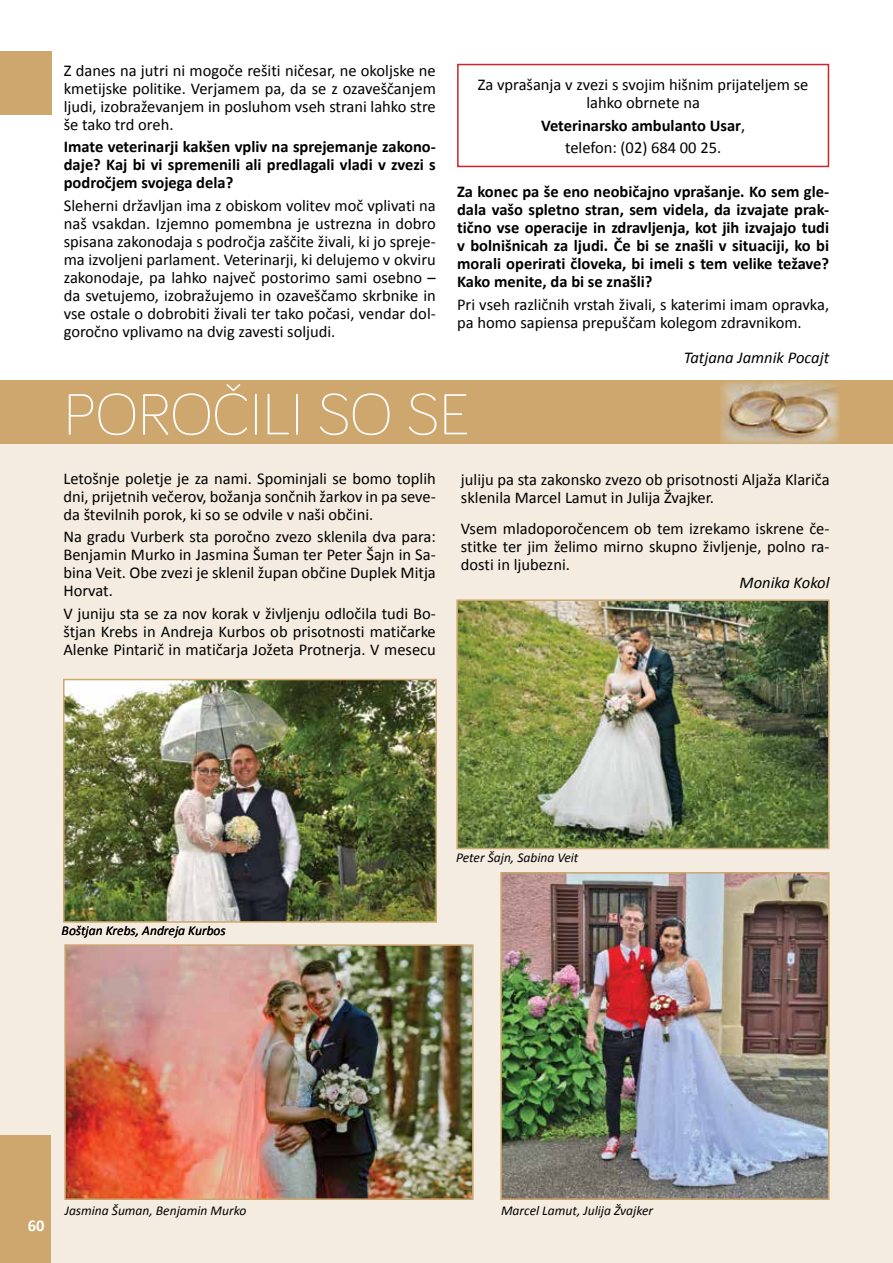
<style>
.page{position:relative;width:893px;height:1263px;background:#fff}
.page>*{position:absolute;margin:0;border:0;box-sizing:border-box;transform-origin:0 0}
.t1{font:300 59.7px "Bariol";color:#fff}
.t2{font:16.5px/18px "Calibri";color:#000;text-align:justify}
.t3{font:700 16.5px/18px "Calibri";color:#000;text-align:justify}
.t4{font:italic 16.5px "Calibri";color:#000}
.t5{font:700 16.5px "Calibri";color:#fff}
.t6{font:italic 13.5px "Calibri";color:#000}
.s1{font-weight:400}
</style>
<div class="page">
<div style="left:0;top:444px;width:893px;height:819px;background:#f4ece0"></div>
<div style="left:457px;top:64px;width:372px;height:103px;border:2px solid #d2232a"></div>
<div style="left:0;top:52px;width:52px;height:63px;background:#cda76e"></div>
<div style="left:0;top:380px;width:893px;height:64px;background:#cda76e"></div>
<img style="left:720px;top:381px;width:120px;height:63px">
<img style="left:67px;top:947px;width:404px;height:250px">
<div style="left:64px;top:944px;width:410px;height:256px;border:2px solid #cda76e"></div>
<img style="left:66px;top:682px;width:368px;height:238px">
<div style="left:63px;top:679px;width:374px;height:244px;border:2px solid #cda76e"></div>
<img style="left:459px;top:602px;width:368px;height:244px">
<div style="left:456px;top:599px;width:374px;height:250px;border:2px solid #cda76e"></div>
<img style="left:503px;top:875px;width:324px;height:322px">
<div style="left:500px;top:872px;width:330px;height:328px;border:2px solid #cda76e"></div>
<div style="left:0;top:1135px;width:51px;height:128px;background:#cda76e"></div>
<p class="t2" style="left:64px;top:62px;width:374px">Z danes na jutri ni mogoče rešiti ničesar, ne okoljske ne kmetijske politike. Verjamem pa, da se z ozaveščanjem ljudi, izobraževanjem in posluhom vseh strani lahko stre še tako trd oreh.</p>
<p class="t3" style="left:64px;top:138px;width:374px">Imate veterinarji kakšen vpliv na sprejemanje zakono&shy;daje? Kaj bi vi spremenili ali predlagali vladi v zvezi s področjem svojega dela?</p>
<p class="t2" style="left:64px;top:196px;width:374px">Sleherni državljan ima z obiskom volitev moč vplivati na naš vsakdan. Izjemno pomembna je ustrezna in dobro spisana zakonodaja s področja zaščite živali, ki jo spreje&shy;ma izvoljeni parlament. Veterinarji, ki delujemo v okviru zakonodaje, pa lahko največ postorimo sami osebno – da svetujemo, izobražujemo in ozaveščamo skrbnike in vse ostale o dobrobiti živali ter tako počasi, vendar dol&shy;goročno vplivamo na dvig zavesti soljudi.</p>
<p class="t2" style="left:478px;top:76px;width:332px;text-align:center">Za vprašanja v zvezi s svojim hišnim prijateljem se lahko obrnete na</p>
<p class="t3" style="left:541px;top:114px;width:205px;line-height:22.2px;text-align:center">Veterinarsko ambulanto Usar<span class="s1">, telefon: (02) 684 00 25.</span></p>
<p class="t3" style="left:457px;top:183px;width:374px">Za konec pa še eno neobičajno vprašanje. Ko sem gle&shy;dala vašo spletno stran, sem videla, da izvajate prak&shy;tično vse operacije in zdravljenja, kot jih izvajajo tudi v bolnišnicah za ljudi. Če bi se znašli v situaciji, ko bi morali operirati človeka, bi imeli s tem velike težave?<br>Kako menite, da bi se znašli?</p>
<p class="t2" style="left:457px;top:295px;width:374px">Pri vseh različnih vrstah živali, s katerimi imam opravka, pa homo sapiensa prepuščam kolegom zdravnikom.</p>
<p class="t4" style="left:684px;top:346px;width:147px">Tatjana Jamnik Pocajt</p>
<h1 class="t1" style="left:63px;top:374px;width:408px">POROČILI SO SE</h1>
<p class="t2" style="left:63px;top:470px;width:374px">Letošnje poletje je za nami. Spominjali se bomo toplih dni, prijetnih večerov, božanja sončnih žarkov in pa seve&shy;da številnih porok, ki so se odvile v naši občini.</p>
<p class="t2" style="left:63px;top:528px;width:374px">Na gradu Vurberk sta poročno zvezo sklenila dva para:<br>Benjamin Murko in Jasmina Šuman ter Peter Šajn in Sa&shy;bina Veit. Obe zvezi je sklenil župan občine Duplek Mitja Horvat.</p>
<p class="t2" style="left:63px;top:604px;width:374px">V juniju sta se za nov korak v življenju odločila tudi Bo&shy;štjan Krebs in Andreja Kurbos ob prisotnosti matičarke Alenke Pintarič in matičarja Jožeta Protnerja. V mesecu</p>
<p class="t2" style="left:461px;top:470px;width:370px">juliju pa sta zakonsko zvezo ob prisotnosti Aljaža Klariča sklenila Marcel Lamut in Julija Žvajker.</p>
<p class="t2" style="left:461px;top:519px;width:370px">Vsem mladoporočencem ob tem izrekamo iskrene če&shy;stitke ter jim želimo mirno skupno življenje, polno ra&shy;dosti in ljubezni.</p>
<p class="t4" style="left:740px;top:571px;width:91px">Monika Kokol</p>
<p class="t6" style="left:62px;top:921px;width:166px">Boštjan Krebs, Andreja Kurbos</p>
<p class="t6" style="left:456px;top:848px;width:124px">Peter Šajn, Sabina Veit</p>
<p class="t5" style="left:28px;top:1215px;width:18px">60</p>
<p class="t6" style="left:65px;top:1201px;width:183px">Jasmina Šuman, Benjamin Murko</p>
<p class="t6" style="left:501px;top:1201px;width:154px">Marcel Lamut, Julija Žvajker</p>
</div>
